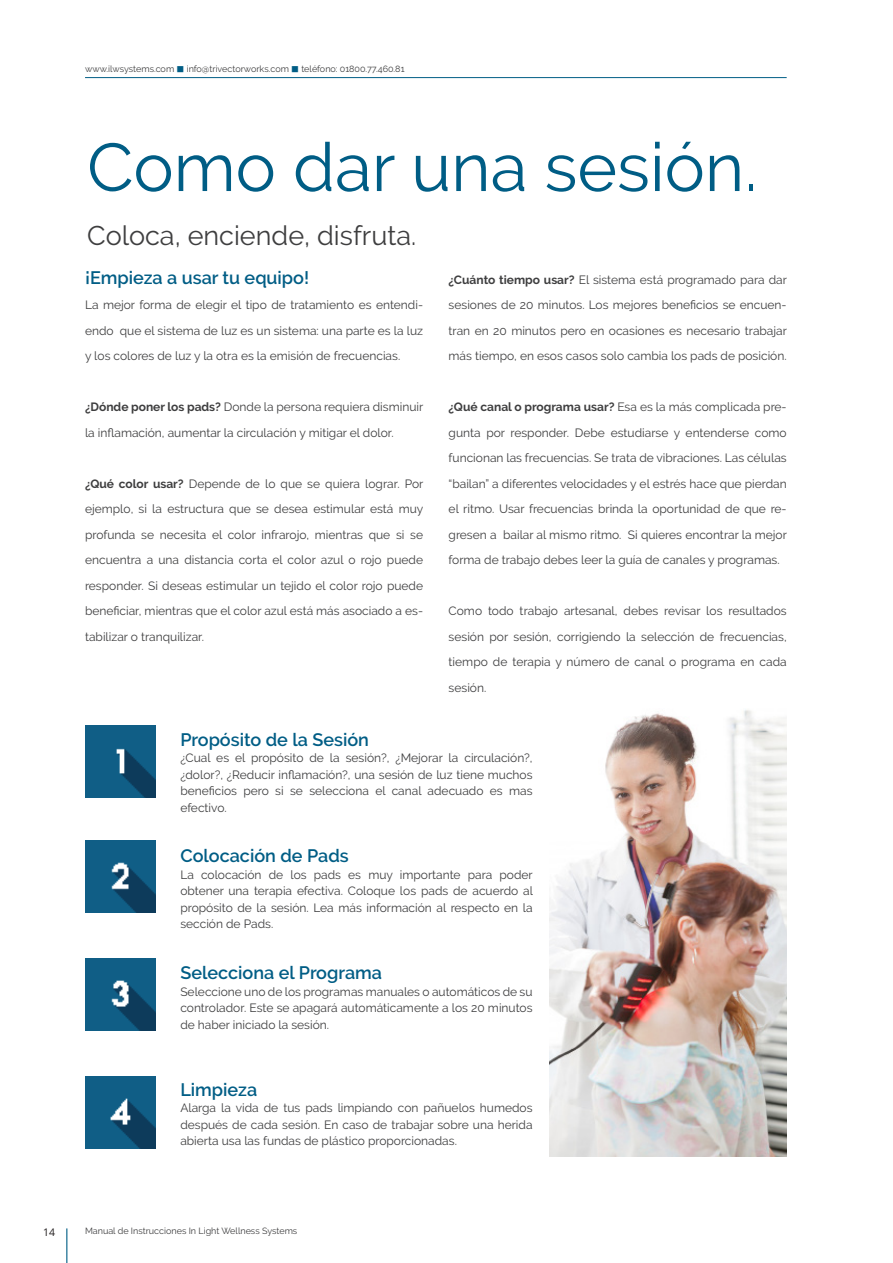
<style>
.page{position:relative;width:893px;height:1263px;background:#fff}
.page>*{position:absolute;margin:0;border:0;box-sizing:border-box;transform-origin:0 0}
.t1{font:67.5px "Raleway";color:#005d85}
.t2{font:27px "Raleway";color:#3e3e3f}
.t3{font:600 18px "Raleway";color:#005d85}
.t4{font:12px/25.5px "Raleway";color:#3e3e3f;text-align:justify}
.t5{font:10.5px "Open Sans";color:#231f20}
.t6{font:9px "Raleway";color:#3e3e3f}
.s1{color:#005d85}
.s2{font-weight:700}
</style>
<div class="page">
<hr style="left:66px;top:1228px;width:1px;height:35px;background:#005d85">
<hr style="left:85px;top:77px;width:702px;height:1px;background:#005d85">
<img style="left:85px;top:725px;width:70px;height:72px">
<img style="left:85px;top:841px;width:70px;height:72px">
<img style="left:85px;top:958px;width:70px;height:72px">
<img style="left:85px;top:1076px;width:70px;height:72px">
<img style="left:550px;top:710px;width:237px;height:447px">
<p class="t6" style="left:85px;top:64px;width:321px">www.ilwsystems.com <span class="s1">■</span> info@trivectorworks.com <span class="s1">■</span> teléfono: 01800.77.460.81</p>
<h1 class="t1" style="left:87px;top:128px;width:671px">Como dar una sesión.</h1>
<h2 class="t2" style="left:87px;top:220px;width:331px">Coloca, enciende, disfruta.</h2>
<h3 class="t3" style="left:85px;top:267px;width:226px">¡Empieza a usar tu equipo!</h3>
<p class="t4" style="left:85px;top:292px;width:340px">La mejor forma de elegir el tipo de tratamiento es entendi&shy;endo que el sistema de luz es un sistema: una parte es la luz y los colores de luz y la otra es la emisión de frecuencias.</p>
<p class="t4" style="left:85px;top:394px;width:340px"><span class="s2">¿Dónde poner los pads?</span> Donde la persona requiera disminuir la inflamación, aumentar la circulación y mitigar el dolor.</p>
<p class="t4" style="left:85px;top:471px;width:340px"><span class="s2">¿Qué color usar?</span> Depende de lo que se quiera lograr. Por ejemplo, si la estructura que se desea estimular está muy profunda se necesita el color infrarojo, mientras que si se encuentra a una distancia corta el color azul o rojo puede responder. Si deseas estimular un tejido el color rojo puede beneficiar, mientras que el color azul está más asociado a es&shy;tabilizar o tranquilizar.</p>
<p class="t4" style="left:449px;top:267px;width:340px"><span class="s2">¿Cuánto tiempo usar?</span> El sistema está programado para dar sesiones de 20 minutos. Los mejores beneficios se encuen&shy;tran en 20 minutos pero en ocasiones es necesario trabajar más tiempo, en esos casos solo cambia los pads de posición.</p>
<p class="t4" style="left:449px;top:394px;width:340px"><span class="s2">¿Qué canal o programa usar?</span> Esa es la más complicada pre&shy;gunta por responder. Debe estudiarse y entenderse como funcionan las frecuencias. Se trata de vibraciones. Las células “bailan” a diferentes velocidades y el estrés hace que pierdan el ritmo. Usar frecuencias brinda la oportunidad de que re&shy;gresen a bailar al mismo ritmo. Si quieres encontrar la mejor forma de trabajo debes leer la guía de canales y programas.</p>
<p class="t4" style="left:449px;top:598px;width:340px">Como todo trabajo artesanal, debes revisar los resultados sesión por sesión, corrigiendo la selección de frecuencias, tiempo de terapia y número de canal o programa en cada sesión.</p>
<h3 class="t3" style="left:180px;top:729px;width:190px">Propósito de la Sesión</h3>
<p class="t4" style="left:180px;top:750px;width:354px;line-height:16.5px">¿Cual es el propósito de la sesión?, ¿Mejorar la circulación?, ¿dolor?, ¿Reducir inflamación?, una sesión de luz tiene muchos beneficios pero si se selecciona el canal adecuado es mas efectivo.</p>
<h3 class="t3" style="left:180px;top:845px;width:170px">Colocación de Pads</h3>
<p class="t4" style="left:180px;top:866px;width:354px;line-height:16.5px">La colocación de los pads es muy importante para poder obtener una terapia efectiva. Coloque los pads de acuerdo al propósito de la sesión. Lea más información al respecto en la sección de Pads.</p>
<h3 class="t3" style="left:180px;top:962px;width:203px">Selecciona el Programa</h3>
<p class="t4" style="left:180px;top:983px;width:354px;line-height:16.5px">Seleccione uno de los programas manuales o automáticos de su controlador. Este se apagará automáticamente a los 20 minutos de haber iniciado la sesión.</p>
<h3 class="t3" style="left:180px;top:1079px;width:78px">Limpieza</h3>
<p class="t4" style="left:180px;top:1099px;width:354px;line-height:16.5px">Alarga la vida de tus pads limpiando con pañuelos humedos después de cada sesión. En caso de trabajar sobre una herida abierta usa las fundas de plástico proporcionadas.</p>
<p class="t5" style="left:43px;top:1225px;width:14px">14</p>
<p class="t6" style="left:85px;top:1226px;width:214px">Manual de Instrucciones In Light Wellness Systems</p>
</div>
